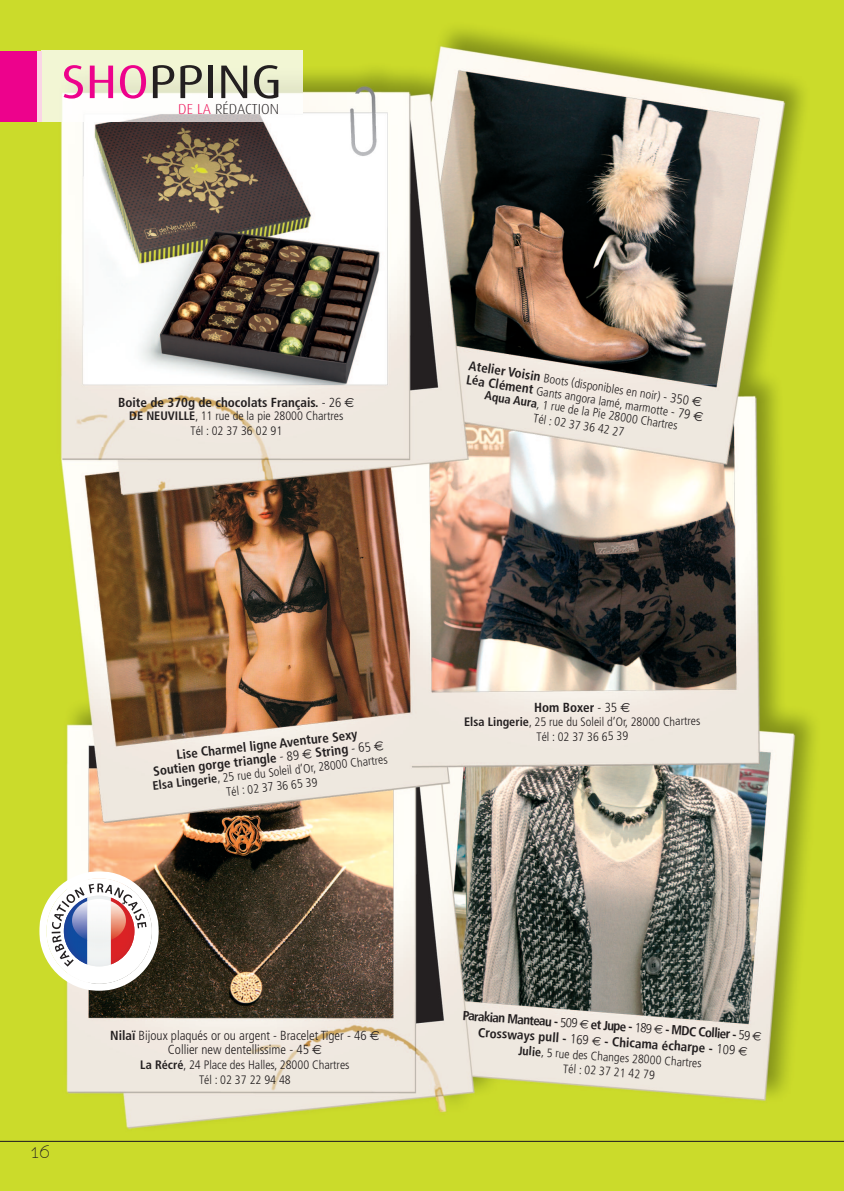
<style>
.page{position:relative;width:844px;height:1191px;background:#fff}
.page>*{position:absolute;margin:0;border:0;box-sizing:border-box;transform-origin:0 0}
.t1{font:47.25px "Dax";color:#231f20;scale:1.11 1}
.t2{font:21px "Eurofurencelight";color:#231f20}
.t3{font:300 14.53px "Dax";color:#231f20}
.t4{font:700 condensed 13.12px/15.8px "Frutiger";color:#231f20;text-align:center}
.t5{font:300 condensed 13.12px/13.8px "Frutiger";color:#231f20;text-align:center}
.t6{font:300 condensed 12.25px/14.7px "Frutiger";color:#231f20;text-align:center}
.s1{color:#ed028c}
.s2{color:#ed1157}
.s3{font-weight:300}
.s4{font-family:"Euro Sans";font-weight:400;font-stretch:normal}
.s5{font-weight:700}
.s6{font-weight:700;font-size:13.12px}
.s7{font-size:13.12px}
.s8{font-family:"Euro Sans";font-weight:400;font-stretch:normal;font-size:13.12px}
.s9{font-family:"Euro Sans";font-weight:400;font-stretch:normal;font-size:12.25px}
</style>
<div class="page">
<img style="left:0;top:0;width:843px;height:1191px">
<hr style="left:0;top:1140px;width:843px;height:1px;background:#231f20">
<div style="left:0;top:51px;width:41px;height:71px;background:#ed028c"></div>
<img style="left:41px;top:51px;width:262px;height:71px">
<hr style="left:37px;top:51px;width:4px;height:71px;background:#fad5e5">
<img style="left:39px;top:871px;width:120px;height:119px;border-radius:50%">
<svg style="left:46px;top:878px;width:106px;height:105px"></svg>
<h1 class="t1" style="left:61px;top:61px;width:200px"><span class="s1">SHO</span>PPING</h1>
<p class="t3" style="left:178px;top:102px;width:102px"><span class="s2">DE LA</span> RÉDACTION</p>
<p class="t4" style="left:118px;top:396px;width:238px">Boite de 370g de chocolats Français. <span class="s3">- 26</span> <span class="s4">€</span></p>
<p class="t6" style="left:129px;top:409px;width:215px"><span class="s5">DE NEUVILLE</span>, 11 rue de la pie 28000 Chartres<br>Tél : 02 37 36 02 91</p>
<p class="t6" style="left:469px;top:360px;width:241px;line-height:13.3px;rotate:9deg"><span class="s6">Atelier Voisin</span> Boots (disponibles en noir) <span class="s7">- 350</span> <span class="s8">€<br></span><span class="s6">Léa Clément</span> Gants angora lamé, marmotte <span class="s7">- 79</span> <span class="s8">€<br></span><span class="s5">Aqua Aura</span>, 1 rue de la Pie 28000 Chartres</p>
<p class="t6" style="left:534px;top:411px;width:93px;rotate:9deg">Tél : 02 37 36 42 27</p>
<p class="t4" style="left:151px;top:750px;width:233px;line-height:14px;rotate:-6deg">Lise Charmel ligne Aventure Sexy<br>Soutien gorge triangle <span class="s3">- 89</span> <span class="s4">€</span> String <span class="s3">- 65</span> <span class="s4">€</span></p>
<p class="t6" style="left:152px;top:777px;width:238px;rotate:-6deg"><span class="s5">Elsa Lingerie</span>, 25 rue du Soleil d’Or, 28000 Chartres<br>Tél : 02 37 36 65 39</p>
<p class="t4" style="left:534px;top:700px;width:98px">Hom Boxer <span class="s3">- 35</span> <span class="s4">€</span></p>
<p class="t6" style="left:464px;top:715px;width:238px"><span class="s5">Elsa Lingerie</span>, 25 rue du Soleil d’Or, 28000 Chartres<br>Tél : 02 37 36 65 39</p>
<h2 class="t2" style="left:30px;top:1141px;width:21px">16</h2>
<p class="t5" style="left:110px;top:1029px;width:271px"><span class="s5">Nilaï</span> Bijoux plaqués or ou argent - Bracelet Tiger - 46 <span class="s4">€<br></span>Collier new dentellissime - 45 <span class="s4">€</span></p>
<p class="t6" style="left:140px;top:1058px;width:211px"><span class="s5">La Récré</span>, 24 Place des Halles, 28000 Chartres<br>Tél : 02 37 22 94 48</p>
<p class="t4" style="left:463px;top:1008px;width:301px;rotate:4deg">Parakian Manteau - <span class="s3">509</span> <span class="s9">€</span> et Jupe - <span class="s3">189</span> <span class="s9">€</span> - MDC Collier - <span class="s3">59</span> <span class="s9">€<br></span>Crossways pull - <span class="s3">169</span> <span class="s9">€</span> - Chicama écharpe - <span class="s3">109</span> <span class="s9">€</span></p>
<p class="t6" style="left:518px;top:1044px;width:185px;rotate:4deg"><span class="s5">Julie</span>, 5 rue des Changes 28000 Chartres<br>Tél : 02 37 21 42 79</p>
</div>
